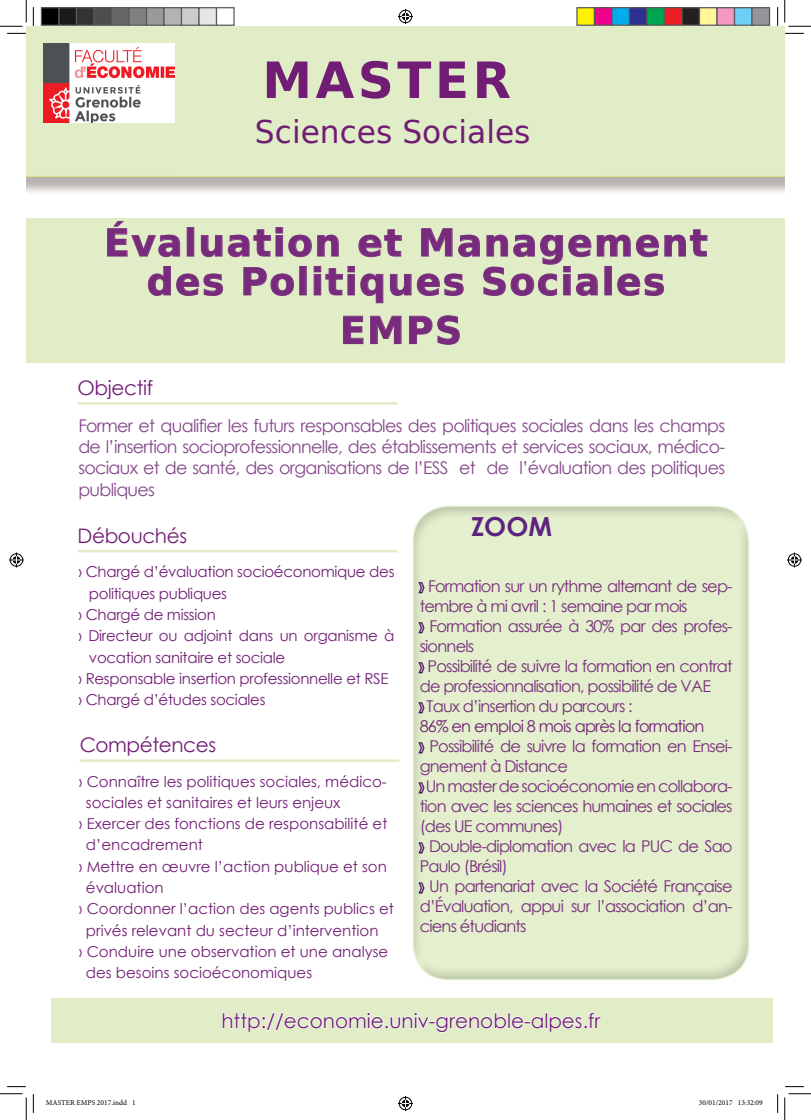
<style>
.page{position:relative;width:811px;height:1120px;background:#fff}
.page>*{position:absolute;margin:0;border:0;box-sizing:border-box;transform-origin:0 0}
.titre_de_paragraphe{font:700 50px "DejaVu Sans";letter-spacing:.07em;color:#711d75}
.t1{font:700 37.5px "DejaVu Sans";letter-spacing:.04em;color:#782b7c}
.t2{font:31.25px "DejaVu Sans";color:#711d75}
.titre_de_paragraphe-2{font:700 26.25px "Century Gothic";color:#5d237f}
.Objectif{font:20px "Century Gothic";letter-spacing:-.01em;color:#711d75}
.titre_de_paragraphe-3{font:17.5px/21.2px "Century Gothic";letter-spacing:-.04em;color:#844789;text-align:justify}
.contenu_programme_UE{font:16.25px/20px "Century Gothic";letter-spacing:-.05em;color:#782b7c}
.contenu_compétences{font:16.25px "Century Gothic";letter-spacing:-.05em;color:#711d75}
.contenu_compétences-2{font:15px/21.2px "Century Gothic";color:#711d75}
.contenu_compétences-3{font:15px/21.2px "Century Gothic";letter-spacing:-.02em;color:#711d75}
.t3{font:7.5px "Minion Pro";color:#000}
.s1{color:#cebad4}
</style>
<div class="page">
<div style="left:26px;top:26px;width:759px;height:169px;background:#6e605a;opacity:.48"></div>
<div style="left:26px;top:26px;width:759px;height:151px;background:#e0edc7"></div>
<div style="left:26px;top:218px;width:759px;height:144px;background:#e0edc7"></div>
<div style="left:175px;top:119px;width:426px;height:57px;background:#e0edc7"></div>
<div style="left:408px;top:502px;width:342px;height:478px;background:#231f20;opacity:.2"></div>
<svg style="left:416px;top:580px;width:10px;height:15px"></svg>
<svg style="left:416px;top:620px;width:10px;height:15px"></svg>
<svg style="left:416px;top:660px;width:10px;height:15px"></svg>
<svg style="left:416px;top:700px;width:10px;height:15px"></svg>
<svg style="left:416px;top:740px;width:10px;height:15px"></svg>
<svg style="left:416px;top:780px;width:10px;height:15px"></svg>
<svg style="left:416px;top:840px;width:10px;height:15px"></svg>
<svg style="left:416px;top:880px;width:10px;height:15px"></svg>
<svg style="left:107px;top:221px;width:600px;height:82px"></svg>
<svg style="left:343px;top:315px;width:21px;height:29px"></svg>
<svg style="left:370px;top:315px;width:32px;height:29px"></svg>
<svg style="left:409px;top:315px;width:51px;height:29px"></svg>
<hr style="left:78px;top:402px;width:319px;height:2px;background:#e0edc7">
<hr style="left:78px;top:549px;width:319px;height:3px;background:#e0edc7">
<hr style="left:80px;top:759px;width:319px;height:2px;background:#e0edc7">
<div style="left:51px;top:997px;width:722px;height:45px;background:#e0edc7"></div>
<svg style="left:222px;top:1012px;width:380px;height:21px"></svg>
<img style="left:43px;top:43px;width:132px;height:79px">
<svg style="left:7px;top:33px;width:19px;height:1px"></svg>
<svg style="left:785px;top:33px;width:19px;height:1px"></svg>
<svg style="left:33px;top:7px;width:1px;height:19px"></svg>
<svg style="left:33px;top:1094px;width:1px;height:18px"></svg>
<svg style="left:777px;top:7px;width:1px;height:19px"></svg>
<svg style="left:777px;top:1094px;width:1px;height:18px"></svg>
<svg style="left:0;top:0;width:27px;height:27px"></svg>
<svg style="left:0;top:1093px;width:27px;height:26px"></svg>
<svg style="left:784px;top:0;width:27px;height:27px"></svg>
<svg style="left:784px;top:1093px;width:27px;height:26px"></svg>
<svg style="left:398px;top:9px;width:15px;height:15px"></svg>
<svg style="left:398px;top:1096px;width:15px;height:14px"></svg>
<svg style="left:9px;top:552px;width:15px;height:15px"></svg>
<svg style="left:787px;top:552px;width:15px;height:15px"></svg>
<div style="left:41px;top:8px;width:18px;height:17px;background:#000"></div>
<div style="left:41px;top:7px;width:19px;height:19px;border:1px solid #595959"></div>
<div style="left:59px;top:8px;width:17px;height:17px;background:#1a1a1a"></div>
<div style="left:58px;top:7px;width:19px;height:19px;border:1px solid #595959"></div>
<div style="left:76px;top:8px;width:18px;height:17px;background:#333"></div>
<div style="left:76px;top:7px;width:19px;height:19px;border:1px solid #595959"></div>
<div style="left:94px;top:8px;width:17px;height:17px;background:#4d4d4d"></div>
<div style="left:93px;top:7px;width:19px;height:19px;border:1px solid #595959"></div>
<div style="left:111px;top:8px;width:18px;height:17px;background:#666"></div>
<div style="left:111px;top:7px;width:19px;height:19px;border:1px solid #595959"></div>
<div style="left:129px;top:8px;width:17px;height:17px;background:#808080"></div>
<div style="left:128px;top:7px;width:19px;height:19px;border:1px solid #595959"></div>
<div style="left:146px;top:8px;width:18px;height:17px;background:#999"></div>
<div style="left:146px;top:7px;width:19px;height:19px;border:1px solid #595959"></div>
<div style="left:164px;top:8px;width:17px;height:17px;background:#b3b3b3"></div>
<div style="left:163px;top:7px;width:19px;height:19px;border:1px solid #595959"></div>
<div style="left:181px;top:8px;width:18px;height:17px;background:#ccc"></div>
<div style="left:181px;top:7px;width:19px;height:19px;border:1px solid #595959"></div>
<div style="left:199px;top:8px;width:17px;height:17px;background:#e6e6e6"></div>
<div style="left:198px;top:7px;width:19px;height:19px;border:1px solid #595959"></div>
<div style="left:216px;top:7px;width:19px;height:19px;border:1px solid #595959"></div>
<div style="left:577px;top:8px;width:17px;height:17px;background:#fff101"></div>
<div style="left:576px;top:7px;width:19px;height:19px;border:1px solid #595959"></div>
<div style="left:594px;top:8px;width:18px;height:17px;background:#ed028c"></div>
<div style="left:594px;top:7px;width:18px;height:19px;border:1px solid #595959"></div>
<div style="left:612px;top:8px;width:17px;height:17px;background:#00aeef"></div>
<div style="left:611px;top:7px;width:19px;height:19px;border:1px solid #595959"></div>
<div style="left:629px;top:8px;width:18px;height:17px;background:#2e3092"></div>
<div style="left:629px;top:7px;width:18px;height:19px;border:1px solid #595959"></div>
<div style="left:647px;top:8px;width:17px;height:17px;background:#00a54f"></div>
<div style="left:646px;top:7px;width:19px;height:19px;border:1px solid #595959"></div>
<div style="left:664px;top:8px;width:18px;height:17px;background:#ee1d23"></div>
<div style="left:664px;top:7px;width:18px;height:19px;border:1px solid #595959"></div>
<div style="left:682px;top:8px;width:17px;height:17px;background:#231f20"></div>
<div style="left:681px;top:7px;width:19px;height:19px;border:1px solid #595959"></div>
<div style="left:699px;top:8px;width:18px;height:17px;background:#fff79a"></div>
<div style="left:699px;top:7px;width:18px;height:19px;border:1px solid #595959"></div>
<div style="left:717px;top:8px;width:17px;height:17px;background:#f499c2"></div>
<div style="left:716px;top:7px;width:19px;height:19px;border:1px solid #595959"></div>
<div style="left:734px;top:8px;width:18px;height:17px;background:#6bcff6"></div>
<div style="left:734px;top:7px;width:18px;height:19px;border:1px solid #595959"></div>
<div style="left:752px;top:8px;width:17px;height:17px;background:#939598"></div>
<div style="left:751px;top:7px;width:19px;height:19px;border:1px solid #595959"></div>
<p class="titre_de_paragraphe" style="left:262px;top:39px;width:250px">MASTER</p>
<p class="t2" style="left:255px;top:107px;width:277px">Sciences Sociales</p>
<p class="t1" style="left:104px;top:212px;width:605px">Évaluation et Management</p>
<p class="t1" style="left:147px;top:251px;width:520px">des Politiques Sociales</p>
<p class="t1" style="left:340px;top:299px;width:123px">EMPS</p>
<p class="Objectif" style="left:78px;top:373px;width:77px">Objectif</p>
<p class="titre_de_paragraphe-3" style="left:78px;top:414px;width:648px">Former et qualifier les futurs responsables des politiques sociales dans les champs de l’insertion socioprofessionnelle, des établissements et services sociaux, médico&shy;sociaux et de santé, des organisations de l’ESS et de l’évaluation des politiques publiques</p>
<p class="Objectif" style="left:78px;top:521px;width:111px">Débouchés</p>
<p class="contenu_compétences-3" style="left:89px;top:561px;width:307px;text-indent:-11px">› Chargé d’évaluation socioéconomique des politiques publiques</p>
<p class="contenu_compétences-3" style="left:78px;top:603px;width:139px">› Chargé de mission</p>
<p class="contenu_compétences-3" style="left:89px;top:624px;width:307px;text-indent:-11px">› Directeur ou adjoint dans un organisme à vocation sanitaire et sociale</p>
<p class="contenu_compétences-3" style="left:78px;top:667px;width:312px">› Responsable insertion professionnelle et RSE</p>
<p class="contenu_compétences-3" style="left:78px;top:688px;width:189px">› Chargé d’études sociales</p>
<p class="Objectif" style="left:80px;top:730px;width:138px">Compétences</p>
<p class="contenu_compétences-2" style="left:86px;top:770px;width:302px;text-indent:-7px">› Connaître les politiques sociales, médico&shy;sociales et sanitaires et leurs enjeux</p>
<p class="contenu_compétences-2" style="left:86px;top:812px;width:303px;text-indent:-7px">› Exercer des fonctions de responsabilité et d’encadrement</p>
<p class="contenu_compétences-2" style="left:86px;top:855px;width:302px;text-indent:-7px">› Mettre en œuvre l’action publique et son évaluation</p>
<p class="contenu_compétences-2" style="left:79px;top:897px;width:316px;text-align:center">› Coordonner l’action des agents publics et privés relevant du secteur d’intervention</p>
<p class="contenu_compétences-2" style="left:86px;top:940px;width:304px;text-indent:-7px">› Conduire une observation et une analyse des besoins socioéconomiques</p>
<p class="titre_de_paragraphe-2" style="left:471px;top:506px;width:82px">ZOOM</p>
<p class="contenu_programme_UE" style="left:420px;top:575px;width:314px"><span class="s1">›</span> Formation sur un rythme alternant de sep&shy;tembre à mi avril : 1 semaine par mois</p>
<p class="contenu_programme_UE" style="left:420px;top:615px;width:314px"><span class="s1">›</span> Formation assurée à 30% par des profes&shy;sionnels</p>
<p class="contenu_programme_UE" style="left:420px;top:655px;width:314px"><span class="s1">›</span> Possibilité de suivre la formation en contrat de professionnalisation, possibilité de VAE</p>
<p class="contenu_programme_UE" style="left:420px;top:695px;width:214px"><span class="s1">›</span> Taux d’insertion du parcours :</p>
<p class="contenu_compétences" style="left:420px;top:714px;width:286px">86% en emploi 8 mois après la formation</p>
<p class="contenu_programme_UE" style="left:420px;top:735px;width:314px"><span class="s1">›</span> Possibilité de suivre la formation en Ensei&shy;gnement à Distance</p>
<p class="contenu_programme_UE" style="left:420px;top:775px;width:314px;text-align:justify"><span class="s1">›</span> Un master de socioéconomie en collabora&shy;tion avec les sciences humaines et sociales (des UE communes)</p>
<p class="contenu_programme_UE" style="left:420px;top:835px;width:314px"><span class="s1">›</span> Double-diplomation avec la PUC de Sao<br>Paulo (Brésil)</p>
<p class="contenu_programme_UE" style="left:420px;top:875px;width:314px;text-align:justify"><span class="s1">›</span> Un partenariat avec la Société Française d’Évaluation, appui sur l’association d’an&shy;ciens étudiants</p>
<p class="Objectif" style="left:221px;top:1006px;width:381px">http://economie.univ-grenoble-alpes.fr</p>
<p class="t3" style="left:46px;top:1097px;width:91px">MASTER EMPS 2017.indd 1</p>
<p class="t3" style="left:699px;top:1097px;width:65px">30/01/2017 13:32:09</p>
</div>
